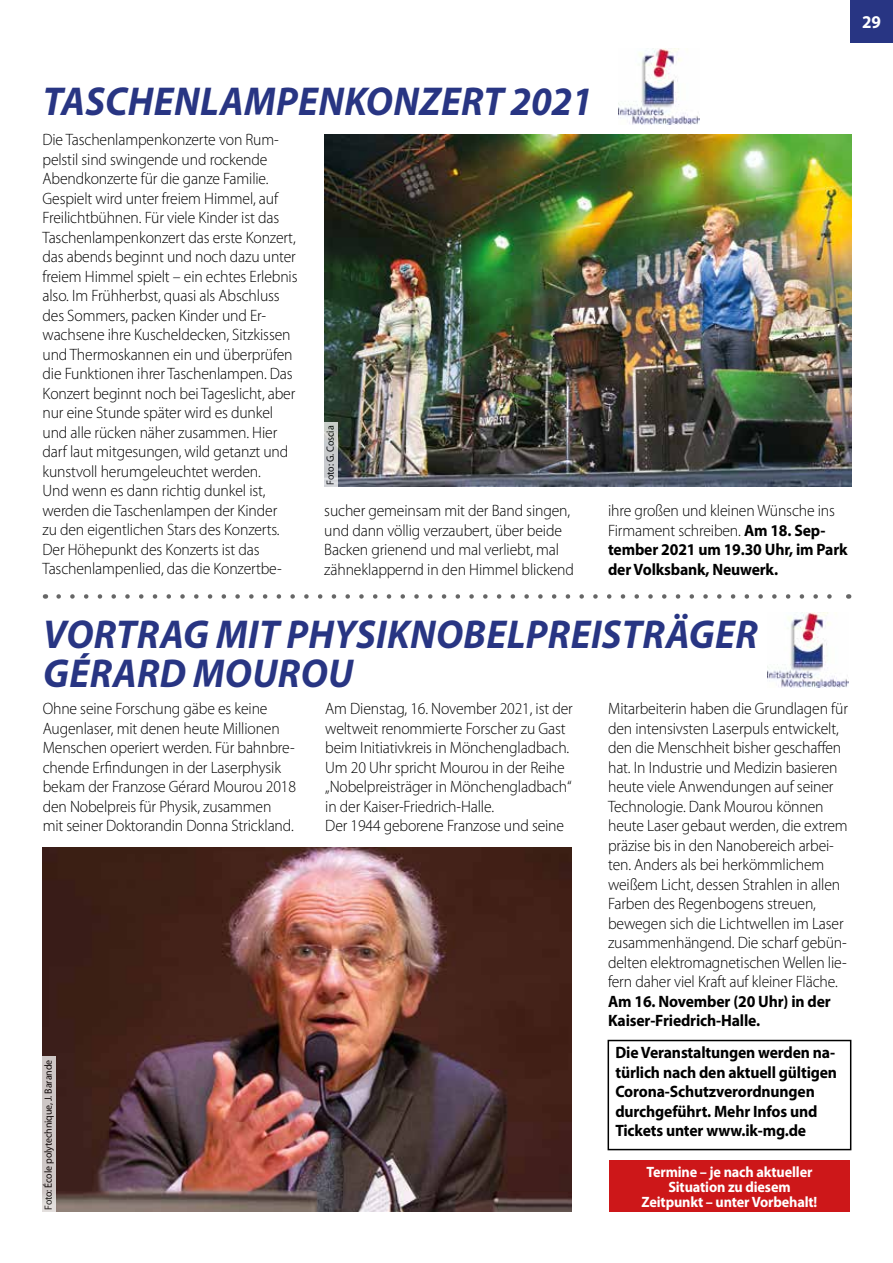
<style>
.page{position:relative;width:893px;height:1263px;background:#fff}
.page>*{position:absolute;margin:0;border:0;box-sizing:border-box;transform-origin:0 0}
.t1{font:italic 700 40.5px/39px "Myriad Pro";letter-spacing:.01em;color:#283583;scale:.95 1}
.t2{font:700 18px "Myriad Pro";color:#fff;scale:.95 1}
.t3{font:300 16.5px/19.5px "Myriad Pro";letter-spacing:-.01em;color:#000;scale:.95 1}
.t4{font:700 16.5px/19.5px "Myriad Pro";letter-spacing:-.01em;color:#000;scale:.95 1}
.t5{font:700 15px/15px "Myriad Pro";letter-spacing:-.01em;color:#fff;text-align:center;scale:.95 1}
.t6{font:10.5px "Myriad Pro";letter-spacing:-.01em;color:#000;scale:.95 1}
.s1{font-weight:300}
</style>
<div class="page">
<img style="left:619px;top:49px;width:81px;height:75px">
<div style="left:850px;top:0;width:43px;height:43px;background:#283583"></div>
<img style="left:767px;top:612px;width:81px;height:76px">
<img style="left:324px;top:134px;width:527px;height:353px">
<svg style="left:59px;top:594px;width:773px;height:5px"></svg>
<img style="left:43px;top:847px;width:529px;height:365px">
<div style="left:608px;top:1040px;width:243px;height:110px;border:2px solid #000"></div>
<svg style="left:324px;top:422px;width:14px;height:65px"></svg>
<svg style="left:43px;top:1057px;width:13px;height:155px;background:#cfc8c7"></svg>
<div style="left:609px;top:1161px;width:241px;height:51px;background:#cd1719"></div>
<p class="t2" style="left:862px;top:10px;width:21px">29</p>
<h1 class="t1" style="left:43px;top:81px;width:580px">TASCHENLAMPENKONZERT 2021</h1>
<p class="t3" style="left:43px;top:130px;width:270px">Die Taschenlampenkonzerte von Rum&shy;pelstil sind swingende und rockende Abendkonzerte für die ganze Familie.<br>Gespielt wird unter freiem Himmel, auf Freilichtbühnen. Für viele Kinder ist das Taschenlampenkonzert das erste Konzert, das abends beginnt und noch dazu unter freiem Himmel spielt – ein echtes Erlebnis also. Im Frühherbst, quasi als Abschluss des Sommers, packen Kinder und Er&shy;wachsene ihre Kuscheldecken, Sitzkissen und Thermoskannen ein und überprüfen die Funktionen ihrer Taschenlampen. Das Konzert beginnt noch bei Tageslicht, aber nur eine Stunde später wird es dunkel und alle rücken näher zusammen. Hier darf laut mitgesungen, wild getanzt und kunstvoll herumgeleuchtet werden.<br>Und wenn es dann richtig dunkel ist, werden die Taschenlampen der Kinder<br>zu den eigentlichen Stars des Konzerts.<br>Der Höhepunkt des Konzerts ist das Taschenlampenlied, das die Konzertbe-</p>
<p class="t6" style="left:324px;top:484px;width:63px;rotate:-90deg">Foto: G. Coscia</p>
<p class="t3" style="left:324px;top:501px;width:264px">sucher gemeinsam mit der Band singen, und dann völlig verzaubert, über beide Backen grienend und mal verliebt, mal zähneklappernd in den Himmel blickend</p>
<p class="t4" style="left:608px;top:500px;width:254px"><span class="s1">ihre großen und kleinen Wünsche ins<br>Firmament schreiben.</span> Am 18. Sep&shy;tember 2021 um 19.30 Uhr, im Park der Volksbank, Neuwerk.</p>
<h1 class="t1" style="left:43px;top:614px;width:754px">VORTRAG MIT PHYSIKNOBELPREISTRÄGER<br>GÉRARD MOUROU</h1>
<p class="t3" style="left:43px;top:699px;width:268px">Ohne seine Forschung gäbe es keine Augenlaser, mit denen heute Millionen Menschen operiert werden. Für bahnbre&shy;chende Erfindungen in der Laserphysik bekam der Franzose Gérard Mourou 2018 den Nobelpreis für Physik, zusammen mit seiner Doktorandin Donna Strickland.</p>
<p class="t3" style="left:325px;top:699px;width:262px">Am Dienstag, 16. November 2021, ist der weltweit renommierte Forscher zu Gast beim Initiativkreis in Mönchengladbach.<br>Um 20 Uhr spricht Mourou in der Reihe „Nobelpreisträger in Mönchengladbach“ in der Kaiser-Friedrich-Halle.<br>Der 1944 geborene Franzose und seine</p>
<p class="t3" style="left:608px;top:699px;width:254px">Mitarbeiterin haben die Grundlagen für den intensivsten Laserpuls entwickelt, den die Menschheit bisher geschaffen hat. In Industrie und Medizin basieren heute viele Anwendungen auf seiner Technologie. Dank Mourou können heute Laser gebaut werden, die extrem präzise bis in den Nanobereich arbei&shy;ten. Anders als bei herkömmlichem weißem Licht, dessen Strahlen in allen Farben des Regenbogens streuen, bewegen sich die Lichtwellen im Laser zusammenhängend. Die scharf gebün&shy;delten elektromagnetischen Wellen lie&shy;fern daher viel Kraft auf kleiner Fläche.</p>
<p class="t4" style="left:608px;top:991px;width:236px">Am 16. November (20 Uhr) in der<br>Kaiser-Friedrich-Halle.</p>
<p class="t4" style="left:615px;top:1042px;width:235px">Die Veranstaltungen werden na&shy;türlich nach den aktuell gültigen<br>Corona-Schutzverordnungen durchgeführt. Mehr Infos und<br>Tickets unter www.ik-mg.de</p>
<p class="t6" style="left:42px;top:1210px;width:160px;rotate:-90deg">Foto: École polytechnique, J. Barande</p>
<p class="t5" style="left:641px;top:1163px;width:187px">Termine – je nach aktueller<br>Situation zu diesem<br>Zeitpunkt – unter Vorbehalt!</p>
</div>
